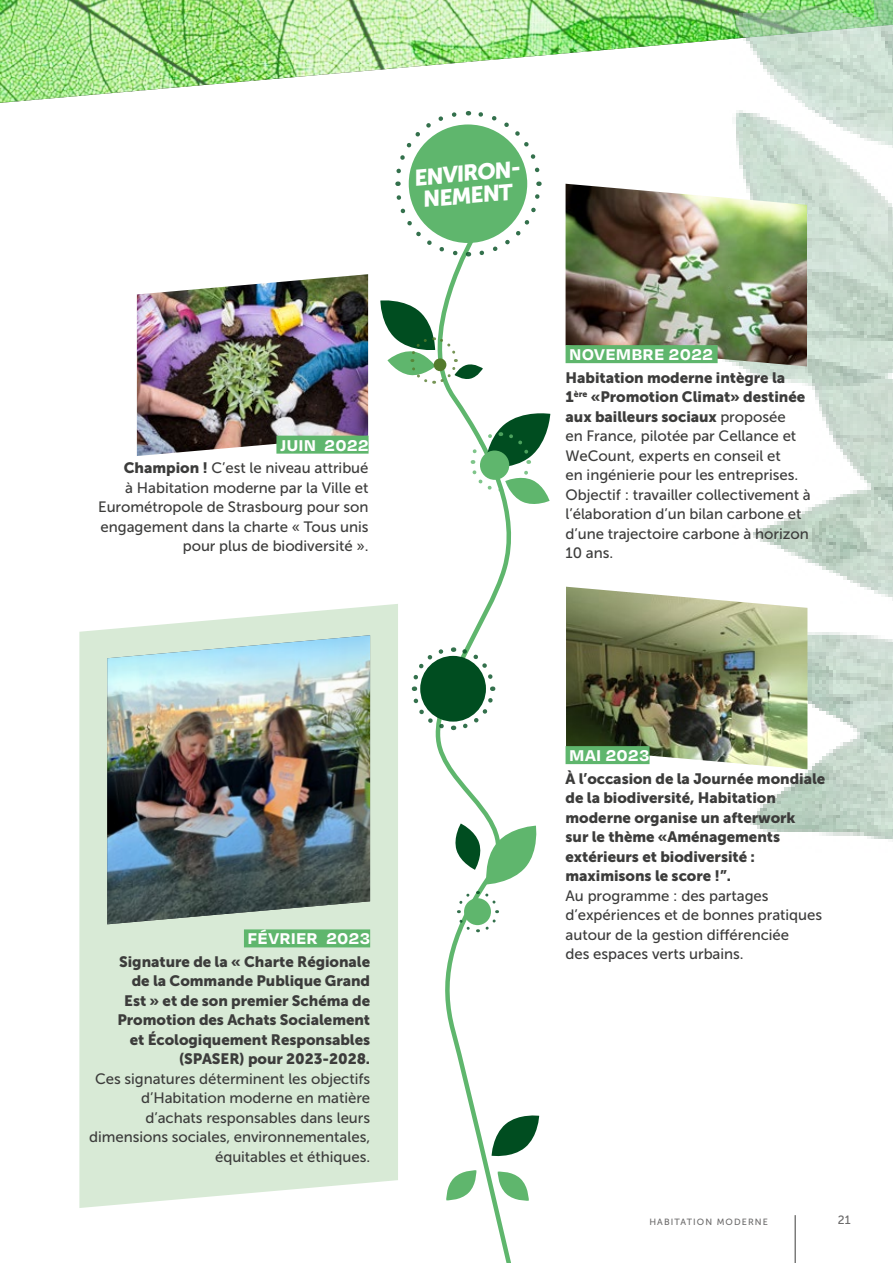
<style>
.page{position:relative;width:893px;height:1263px;background:#fff}
.page>*{position:absolute;margin:0;border:0;box-sizing:border-box;transform-origin:0 0}
.t1{font:22.5px/22.5px "Museo Sans 900";color:#fff;text-align:center}
.t2{font:700 18px "Degular";letter-spacing:.04em;color:#fff}
.t3{font:15px/19.5px "Museo Sans 500";letter-spacing:-.005em;color:#3c3c3b;text-align:right}
.t4{font:15px/19.5px "Museo Sans 900";letter-spacing:-.005em;color:#3c3c3b}
.t5{font:12px "Museo Sans 500";color:#6b6a6a}
.t6{font:9px "Museo Sans 500";letter-spacing:.12em;color:#6b6a6a}
.s1{font-family:"Museo Sans 900"}
.s2{font-family:"Museo Sans 500"}
</style>
<div class="page">
<hr style="left:795px;top:1215px;width:1px;height:48px;background:#3c3c3b">
<img style="left:0;top:0;width:626px;height:103px">
<img style="left:626px;top:0;width:267px;height:842px">
<img style="left:137px;top:274px;width:231px;height:182px">
<svg style="left:79px;top:604px;width:319px;height:604px;background:#dbebd9"></svg>
<div style="left:276px;top:436px;width:93px;height:18px;background:#5fb66d"></div>
<img style="left:566px;top:184px;width:241px;height:182px">
<div style="left:566px;top:345px;width:152px;height:18px;background:#5fb66d"></div>
<img style="left:107px;top:635px;width:263px;height:289px">
<div style="left:244px;top:929px;width:126px;height:18px;background:#5fb66d"></div>
<div style="left:409px;top:124px;width:118px;height:119px;background:#5fb66d;border-radius:50%"></div>
<svg style="left:435px;top:242px;width:76px;height:1021px"></svg>
<svg style="left:476px;top:181px;width:66px;height:77px"></svg>
<svg style="left:468px;top:111px;width:72px;height:64px"></svg>
<svg style="left:395px;top:112px;width:64px;height:74px"></svg>
<svg style="left:396px;top:192px;width:73px;height:66px"></svg>
<svg style="left:380px;top:298px;width:103px;height:87px"></svg>
<svg style="left:453px;top:823px;width:84px;height:111px"></svg>
<svg style="left:469px;top:410px;width:81px;height:97px"></svg>
<svg style="left:411px;top:646px;width:85px;height:86px"></svg>
<svg style="left:492px;top:1113px;width:47px;height:45px"></svg>
<svg style="left:446px;top:1170px;width:31px;height:31px"></svg>
<svg style="left:498px;top:1170px;width:31px;height:32px"></svg>
<img style="left:566px;top:587px;width:241px;height:182px">
<div style="left:566px;top:746px;width:83px;height:18px;background:#5fb66d"></div>
<h1 class="t1" style="left:413px;top:166px;width:109px;rotate:-5deg">ENVIRON-<br>NEMENT</h1>
<p class="t2" style="left:280px;top:434px;width:90px">JUIN 2022</p>
<p class="t3" style="left:98px;top:458px;width:272px"><span class="s1">Champion !</span> C’est le niveau attribué<br>à Habitation moderne par la Ville et Eurométropole de Strasbourg pour son engagement dans la charte « Tous unis pour plus de biodiversité ».</p>
<p class="t2" style="left:570px;top:343px;width:145px">NOVEMBRE 2022</p>
<p class="t4" style="left:566px;top:368px;width:241px">Habitation moderne intègre la<br>1<sup>ère</sup> «Promotion Climat» destinée aux bailleurs sociaux <span class="s2">proposée</span></p>
<p class="t3" style="left:566px;top:426px;width:247px;text-align:left">en France, pilotée par Cellance et<br>WeCount, experts en conseil et<br>en ingénierie pour les entreprises.<br>Objectif : travailler collectivement à l’élaboration d’un bilan carbone et d’une trajectoire carbone à horizon<br>10 ans.</p>
<p class="t2" style="left:248px;top:927px;width:124px">FÉVRIER 2023</p>
<p class="t4" style="left:117px;top:952px;width:254px;text-align:right">Signature de la « Charte Régionale de la Commande Publique Grand<br>Est » et de son premier Schéma de<br>Promotion des Achats Socialement et Écologiquement Responsables (SPASER) pour 2023-2028.</p>
<p class="t3" style="left:89px;top:1069px;width:282px">Ces signatures déterminent les objectifs d’Habitation moderne en matière d’achats responsables dans leurs dimensions sociales, environnementales, équitables et éthiques.</p>
<p class="t2" style="left:570px;top:744px;width:81px">MAI 2023</p>
<p class="t4" style="left:566px;top:768px;width:261px">À l’occasion de la Journée mondiale de la biodiversité, Habitation moderne organise un afterwork<br>sur le thème «Aménagements extérieurs et biodiversité : maximisons le score !”.</p>
<p class="t3" style="left:566px;top:886px;width:258px;text-align:left">Au programme : des partages d’expériences et de bonnes pratiques autour de la gestion différenciée<br>des espaces verts urbains.</p>
<p class="t6" style="left:649px;top:1217px;width:120px">HABITATION MODERNE</p>
<p class="t5" style="left:838px;top:1213px;width:14px">21</p>
</div>
